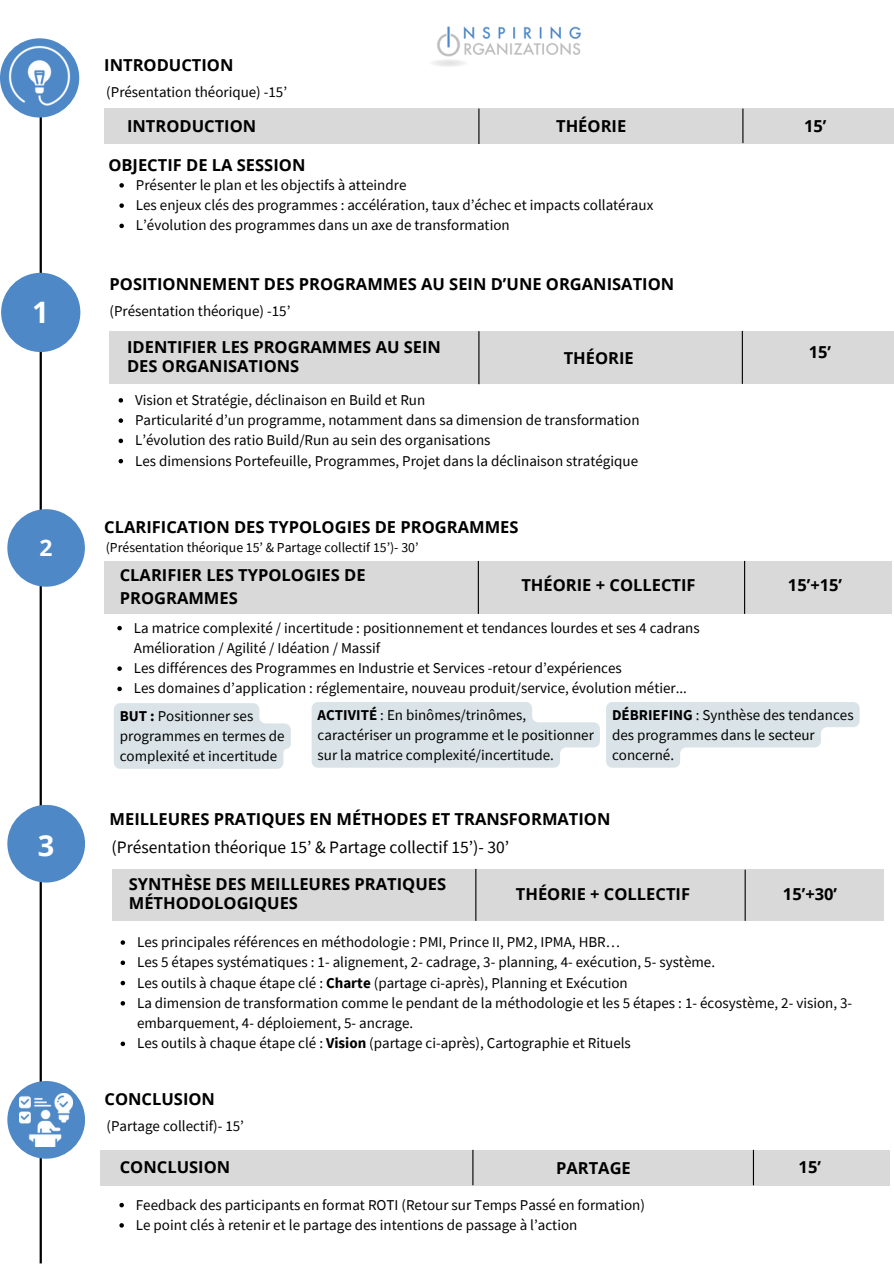
<style>
.page{position:relative;width:894px;height:1264px;background:#fff}
.page>*{position:absolute;margin:0;border:0;box-sizing:border-box;transform-origin:0 0}
.t1{font:700 29.55px "Open Sans";color:#fff}
.t2{font:700 28.95px "Open Sans";color:#fff}
.t3{font:700 22.8px "Open Sans";color:#fff}
.t4{font:17.4px "Source Sans Pro";color:#000}
.t5{font:700 16.5px/19.2px "Open Sans";color:#000}
.t6{font:15px/20.2px "Source Sans Pro";color:#000}
.t7{font:13.8px "Source Sans Pro";color:#000}
.s1{font-weight:700}
</style>
<div class="page">
<hr style="left:40px;top:105px;width:2px;height:1158px;background:#000">
<div style="left:0;top:38px;width:79px;height:79px;background:#4e88c7;border-radius:50%"></div>
<div style="left:1px;top:273px;width:79px;height:79px;background:#4e88c7;border-radius:50%"></div>
<div style="left:109px;top:331px;width:784px;height:53px;background:#d9d9d9"></div>
<div style="left:104px;top:561px;width:787px;height:53px;background:#d9d9d9"></div>
<div style="left:104px;top:109px;width:789px;height:35px;background:#d9d9d9"></div>
<hr style="left:478px;top:109px;width:1px;height:35px;background:#000">
<hr style="left:742px;top:109px;width:1px;height:34px;background:#000">
<hr style="left:741px;top:331px;width:1px;height:53px;background:#000">
<hr style="left:478px;top:331px;width:1px;height:53px;background:#000">
<img style="left:7px;top:44px;width:64px;height:64px">
<svg style="left:119px;top:183px;width:5px;height:5px"></svg>
<svg style="left:119px;top:203px;width:5px;height:5px"></svg>
<svg style="left:119px;top:224px;width:5px;height:4px"></svg>
<svg style="left:118px;top:398px;width:5px;height:4px"></svg>
<svg style="left:118px;top:418px;width:5px;height:5px"></svg>
<svg style="left:118px;top:438px;width:5px;height:5px"></svg>
<svg style="left:118px;top:459px;width:5px;height:4px"></svg>
<div style="left:7px;top:509px;width:78px;height:77px;background:#4e88c7;border-radius:50%"></div>
<hr style="left:477px;top:561px;width:2px;height:53px;background:#000">
<hr style="left:743px;top:561px;width:2px;height:53px;background:#000">
<svg style="left:114px;top:703px;width:177px;height:65px;background:#dce5e8"></svg>
<svg style="left:311px;top:702px;width:288px;height:65px;background:#dee6e9"></svg>
<svg style="left:606px;top:702px;width:253px;height:65px"></svg>
<svg style="left:117px;top:626px;width:5px;height:4px"></svg>
<svg style="left:117px;top:666px;width:5px;height:5px"></svg>
<svg style="left:117px;top:686px;width:5px;height:5px"></svg>
<div style="left:7px;top:804px;width:78px;height:78px;background:#4e88c7;border-radius:50%"></div>
<div style="left:111px;top:868px;width:772px;height:52px;background:#d9d9d9"></div>
<hr style="left:744px;top:869px;width:1px;height:51px;background:#000">
<hr style="left:475px;top:868px;width:1px;height:52px;background:#000">
<svg style="left:120px;top:940px;width:5px;height:4px"></svg>
<svg style="left:120px;top:960px;width:5px;height:5px"></svg>
<svg style="left:120px;top:980px;width:5px;height:5px"></svg>
<svg style="left:120px;top:1001px;width:5px;height:4px"></svg>
<svg style="left:120px;top:1041px;width:5px;height:5px"></svg>
<div style="left:100px;top:1149px;width:789px;height:36px;background:#d9d9d9"></div>
<hr style="left:472px;top:1149px;width:1px;height:36px;background:#000">
<hr style="left:752px;top:1149px;width:1px;height:36px;background:#000">
<div style="left:7px;top:1080px;width:78px;height:78px;background:#4e88c7;border-radius:50%"></div>
<img style="left:20px;top:1093px;width:53px;height:53px">
<svg style="left:119px;top:1202px;width:5px;height:5px"></svg>
<svg style="left:119px;top:1223px;width:5px;height:4px"></svg>
<img style="left:432px;top:26px;width:149px;height:41px">
<h1 class="t5" style="left:104px;top:55px;width:131px">INTRODUCTION</h1>
<p class="t1" style="left:32px;top:292px;width:18px">1</p>
<p class="t6" style="left:106px;top:81px;width:182px">(Présentation théorique) -15’</p>
<p class="t5" style="left:127px;top:116px;width:131px">INTRODUCTION</p>
<p class="t5" style="left:108px;top:155px;width:198px">OBJECTIF DE LA SESSION</p>
<p class="t5" style="left:556px;top:116px;width:72px">THÉORIE</p>
<p class="t6" style="left:136px;top:174px;width:272px">Présenter le plan et les objectifs à atteindre</p>
<h1 class="t6" style="left:136px;top:195px;width:519px">Les enjeux clés des programmes : accélération, taux d’échec et impacts collatéraux</h1>
<p class="t6" style="left:136px;top:215px;width:375px">L’évolution des programmes dans un axe de transformation</p>
<p class="t5" style="left:109px;top:274px;width:566px">POSITIONNEMENT DES PROGRAMMES AU SEIN D’UNE ORGANISATION</p>
<p class="t6" style="left:109px;top:301px;width:182px">(Présentation théorique) -15’</p>
<h1 class="t5" style="left:127px;top:337px;width:315px">IDENTIFIER LES PROGRAMMES AU SEIN<br>DES ORGANISATIONS</h1>
<h1 class="t5" style="left:563px;top:348px;width:72px">THÉORIE</h1>
<p class="t6" style="left:135px;top:389px;width:291px">Vision et Stratégie, déclinaison en Build et Run</p>
<h1 class="t6" style="left:135px;top:409px;width:506px">Particularité d’un programme, notamment dans sa dimension de transformation</h1>
<h1 class="t6" style="left:135px;top:430px;width:357px">L’évolution des ratio Build/Run au sein des organisations</h1>
<h1 class="t6" style="left:135px;top:450px;width:504px">Les dimensions Portefeuille, Programmes, Projet dans la déclinaison stratégique</h1>
<p class="t5" style="left:803px;top:116px;width:24px">15’</p>
<p class="t5" style="left:808px;top:342px;width:24px">15’</p>
<h1 class="t5" style="left:104px;top:516px;width:415px">CLARIFICATION DES TYPOLOGIES DE PROGRAMMES</h1>
<h1 class="t5" style="left:120px;top:563px;width:247px;line-height:22.5px">CLARIFIER LES TYPOLOGIES DE<br>PROGRAMMES</h1>
<h1 class="t5" style="left:521px;top:575px;width:176px">THÉORIE + COLLECTIF</h1>
<p class="t5" style="left:787px;top:575px;width:56px">15’+15’</p>
<h1 class="t3" style="left:40px;top:532px;width:14px">2</h1>
<h1 class="t7" style="left:106px;top:538px;width:314px">(Présentation théorique 15’ &amp; Partage collectif 15’)- 30’</h1>
<p class="t6" style="left:134px;top:617px;width:567px">La matrice complexité / incertitude : positionnement et tendances lourdes et ses 4 cadrans<br>Amélioration / Agilité / Idéation / Massif</p>
<h1 class="t6" style="left:134px;top:657px;width:489px">Les différences des Programmes en Industrie et Services -retour d’expériences</h1>
<p class="t6" style="left:134px;top:678px;width:554px">Les domaines d’application : réglementaire, nouveau produit/service, évolution métier...</p>
<p class="t6" style="left:120px;top:705px;width:166px"><span class="s1">BUT :</span> Positionner ses programmes en termes de complexité et incertitude</p>
<p class="t6" style="left:317px;top:704px;width:278px"><span class="s1">ACTIVITÉ</span> : En binômes/trinômes, caractériser un programme et le positionner sur la matrice complexité/incertitude.</p>
<p class="t6" style="left:612px;top:704px;width:243px"><span class="s1">DÉBRIEFING</span> : Synthèse des tendances des programmes dans le secteur concerné.</p>
<h1 class="t5" style="left:109px;top:808px;width:502px">MEILLEURES PRATIQUES EN MÉTHODES ET TRANSFORMATION</h1>
<p class="t2" style="left:38px;top:824px;width:18px">3</p>
<p class="t4" style="left:111px;top:836px;width:399px">(Présentation théorique 15’ &amp; Partage collectif 15’)- 30’</p>
<h1 class="t5" style="left:129px;top:873px;width:319px">SYNTHÈSE DES MEILLEURES PRATIQUES<br>MÉTHODOLOGIQUES</h1>
<h1 class="t5" style="left:515px;top:884px;width:176px">THÉORIE + COLLECTIF</h1>
<p class="t5" style="left:782px;top:884px;width:56px">15’+30’</p>
<p class="t6" style="left:137px;top:931px;width:484px">Les principales références en méthodologie : PMI, Prince II, PM2, IPMA, HBR…</p>
<p class="t6" style="left:137px;top:951px;width:579px">Les 5 étapes systématiques : 1- alignement, 2- cadrage, 3- planning, 4- exécution, 5- système.</p>
<p class="t6" style="left:137px;top:972px;width:492px">Les outils à chaque étape clé : <span class="s1">Charte</span> (partage ci-après), Planning et Exécution</p>
<h1 class="t6" style="left:137px;top:992px;width:716px">La dimension de transformation comme le pendant de la méthodologie et les 5 étapes : 1- écosystème, 2- vision, 3- embarquement, 4- déploiement, 5- ancrage.</h1>
<h2 class="t6" style="left:137px;top:1032px;width:495px">Les outils à chaque étape clé : <span class="s1">Vision</span> (partage ci-après), Cartographie et Rituels</h2>
<h1 class="t5" style="left:104px;top:1089px;width:112px">CONCLUSION</h1>
<p class="t6" style="left:107px;top:1115px;width:139px">(Partage collectif)- 15’</p>
<h1 class="t5" style="left:120px;top:1157px;width:112px">CONCLUSION</h1>
<h1 class="t5" style="left:556px;top:1157px;width:76px">PARTAGE</h1>
<p class="t5" style="left:798px;top:1157px;width:24px">15’</p>
<h1 class="t6" style="left:136px;top:1194px;width:510px">Feedback des participants en format ROTI (Retour sur Temps Passé en formation)</h1>
<p class="t6" style="left:136px;top:1214px;width:443px">Le point clés à retenir et le partage des intentions de passage à l’action</p>
</div>
